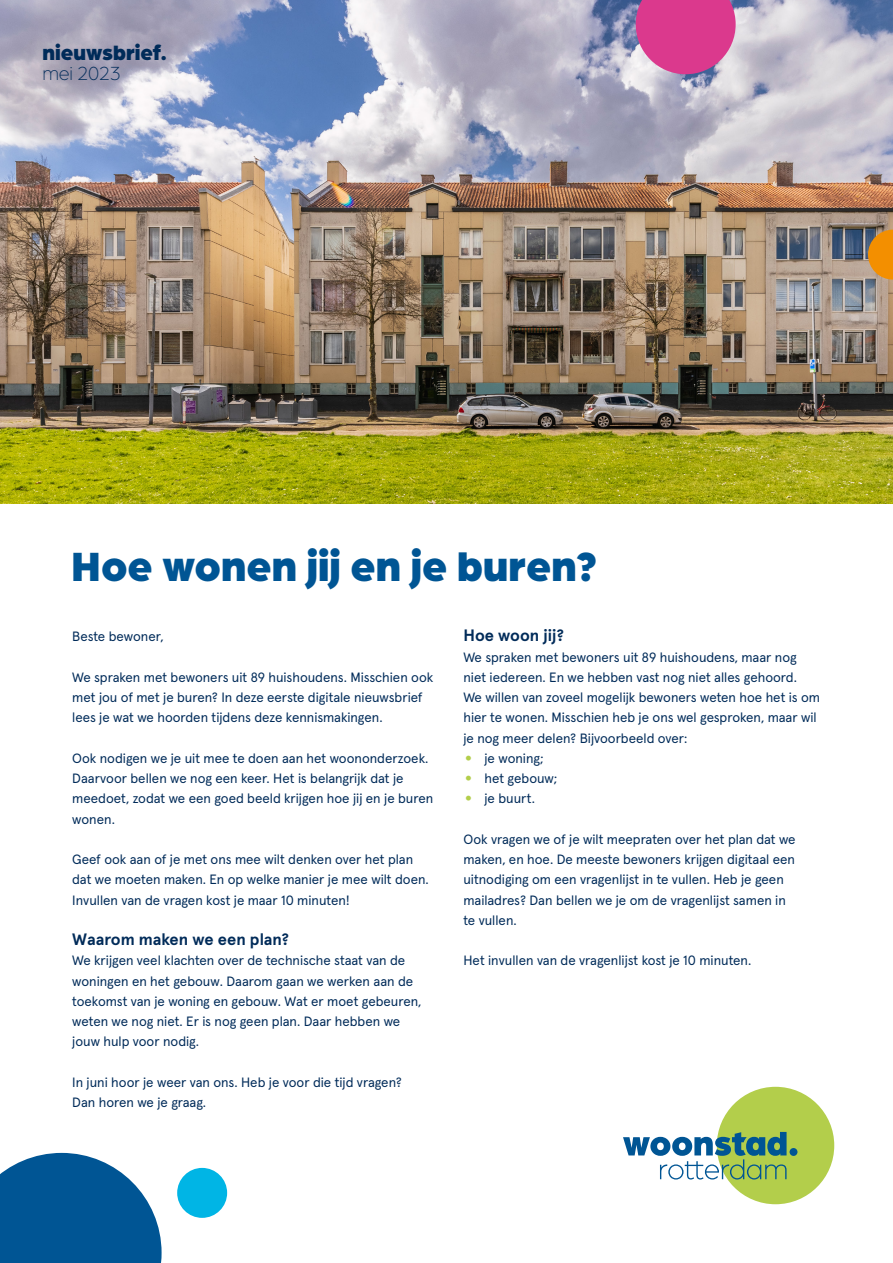
<style>
.page{position:relative;width:893px;height:1263px;background:#fff}
.page>*{position:absolute;margin:0;border:0;box-sizing:border-box;transform-origin:0 0}
.t1{font:900 43.5px "Arboria";color:#005594}
.t2{font:900 21.75px "Arboria";color:#002b59}
.t3{font:300 20.25px "Arboria";letter-spacing:-.01em;color:#002b59}
.t4{font:700 16.5px "Apercu Pro";color:#002b59}
.t5{font:13.5px/20.2px "Apercu Pro";color:#002b59}
.s1{font-size:30px;color:#b3ce4b}
</style>
<div class="page">
<img style="left:0;top:0;width:893px;height:504px">
<div style="left:717px;top:1087px;width:117px;height:117px;background:#b3ce4b;border-radius:50%"></div>
<div style="left:789px;top:1148px;width:8px;height:8px;background:#005594;border-radius:50%"></div>
<svg style="left:623px;top:1132px;width:163px;height:47px"></svg>
<div style="left:177px;top:1168px;width:50px;height:50px;background:#00b5e5;border-radius:50%"></div>
<svg style="left:868px;top:230px;width:25px;height:50px"></svg>
<svg style="left:636px;top:0;width:100px;height:74px"></svg>
<svg style="left:0;top:1153px;width:162px;height:110px"></svg>
<h2 class="t2" style="left:43px;top:37px;width:126px">nieuwsbrief.</h2>
<h3 class="t3" style="left:43px;top:60px;width:80px">mei 2023</h3>
<h1 class="t1" style="left:71px;top:535px;width:527px">Hoe wonen jij en je buren?</h1>
<p class="t5" style="left:72px;top:625px;width:93px">Beste bewoner,</p>
<p class="t5" style="left:72px;top:666px;width:363px">We spraken met bewoners uit 89 huishoudens. Misschien ook met jou of met je buren? In deze eerste digitale nieuwsbrief lees je wat we hoorden tijdens deze kennismakingen.</p>
<p class="t5" style="left:72px;top:747px;width:362px">Ook nodigen we je uit mee te doen aan het woononderzoek.<br>Daarvoor bellen we nog een keer. Het is belangrijk dat je meedoet, zodat we een goed beeld krijgen hoe jij en je buren wonen.</p>
<p class="t5" style="left:72px;top:848px;width:358px">Geef ook aan of je met ons mee wilt denken over het plan dat we moeten maken. En op welke manier je mee wilt doen.<br>Invullen van de vragen kost je maar 10 minuten!</p>
<p class="t4" style="left:72px;top:926px;width:218px">Waarom maken we een plan?</p>
<p class="t5" style="left:72px;top:949px;width:351px">We krijgen veel klachten over de technische staat van de woningen en het gebouw. Daarom gaan we werken aan de toekomst van je woning en gebouw. Wat er moet gebeuren, weten we nog niet. Er is nog geen plan. Daar hebben we jouw hulp voor nodig.</p>
<p class="t5" style="left:72px;top:1071px;width:331px">In juni hoor je weer van ons. Heb je voor die tijd vragen?<br>Dan horen we je graag.</p>
<p class="t4" style="left:463px;top:623px;width:102px">Hoe woon jij?</p>
<p class="t5" style="left:463px;top:646px;width:358px">We spraken met bewoners uit 89 huishoudens, maar nog niet iedereen. En we hebben vast nog niet alles gehoord.<br>We willen van zoveel mogelijk bewoners weten hoe het is om hier te wonen. Misschien heb je ons wel gesproken, maar wil je nog meer delen? Bijvoorbeeld over:</p>
<p class="t5" style="left:463px;top:747px;width:81px"><span class="s1">•</span> je woning;</p>
<p class="t5" style="left:463px;top:767px;width:95px"><span class="s1">•</span> het gebouw;</p>
<p class="t5" style="left:463px;top:787px;width:73px"><span class="s1">•</span> je buurt.</p>
<p class="t5" style="left:463px;top:828px;width:334px">Ook vragen we of je wilt meepraten over het plan dat we maken, en hoe. De meeste bewoners krijgen digitaal een uitnodiging om een vragenlijst in te vullen. Heb je geen mailadres? Dan bellen we je om de vragenlijst samen in te vullen.</p>
<p class="t5" style="left:463px;top:949px;width:289px">Het invullen van de vragenlijst kost je 10 minuten.</p>
</div>
